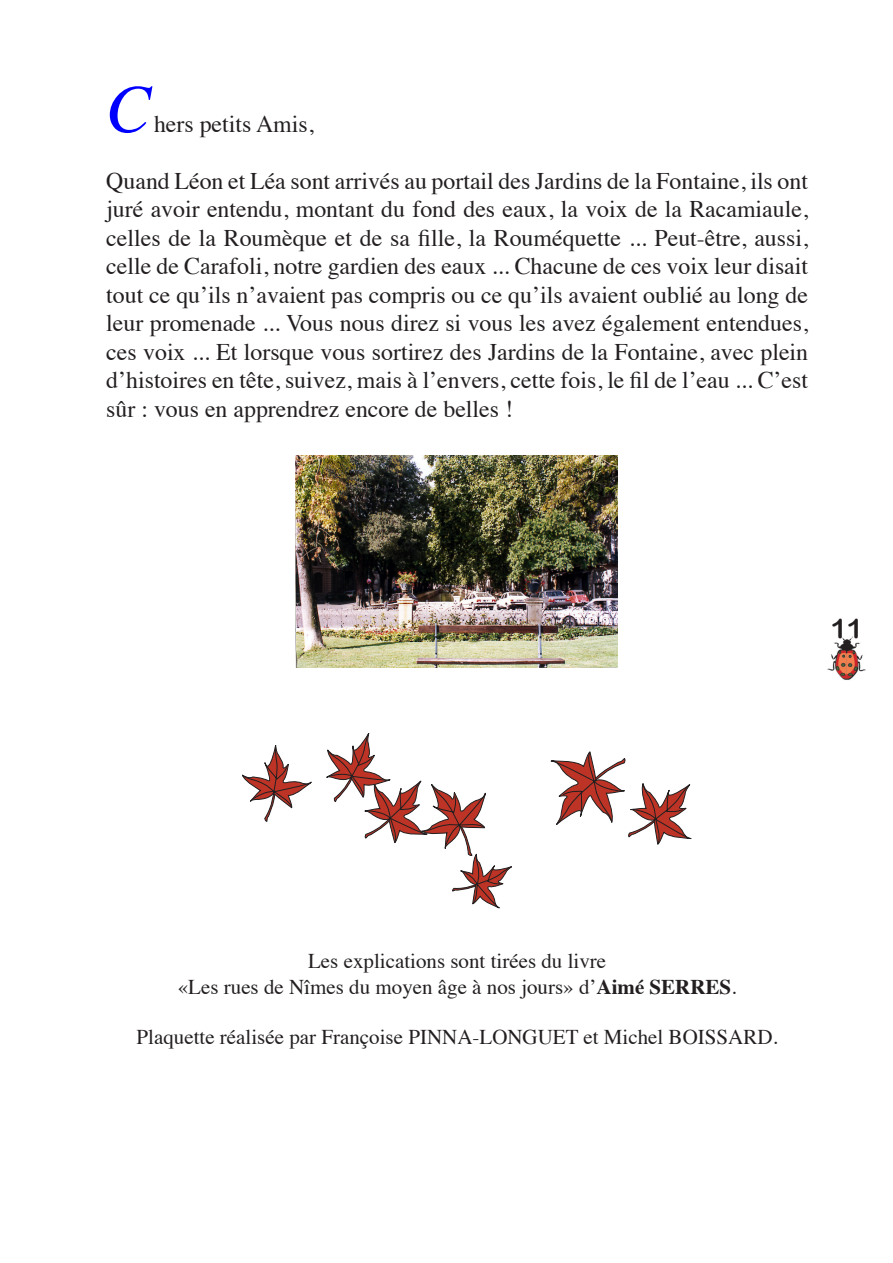
<style>
.page{position:relative;width:893px;height:1263px;background:#fff}
.page>*{position:absolute;margin:0;border:0;box-sizing:border-box;transform-origin:0 0}
.Txt{font:italic 68.4px "Times";color:#00f}
.t1{font:27px "Arial Rounded MT Bold";color:#231f20}
.Txt-2{font:23.85px/28.5px "Times";color:#231f20;text-align:justify}
.Texte_fin{font:21px "Times";color:#231f20}
.s1{font-weight:700}
</style>
<div class="page">
<img style="left:827px;top:636px;width:39px;height:44px">
<img style="left:296px;top:455px;width:322px;height:213px">
<svg style="left:551px;top:752px;width:140px;height:92px"></svg>
<svg style="left:327px;top:733px;width:185px;height:175px"></svg>
<svg style="left:242px;top:745px;width:69px;height:76px"></svg>
<p class="Txt" style="left:106px;top:49px;width:47px">C</p>
<p class="Txt-2" style="left:154px;top:107px;width:161px">hers petits Amis,</p>
<p class="Txt-2" style="left:106px;top:164px;width:703px">Quand Léon et Léa sont arrivés au portail des Jardins de la Fontaine, ils ont juré avoir entendu, montant du fond des eaux, la voix de la Racamiaule, celles de la Roumèque et de sa fille, la Rouméquette ... Peut-être, aussi, celle de Carafoli, notre gardien des eaux ... Chacune de ces voix leur disait tout ce qu’ils n’avaient pas compris ou ce qu’ils avaient oublié au long de leur promenade ... Vous nous direz si vous les avez également entendues, ces voix ... Et lorsque vous sortirez des Jardins de la Fontaine, avec plein d’histoires en tête, suivez, mais à l’envers, cette fois, le fil de l’eau ... C’est sûr : vous en apprendrez encore de belles !</p>
<p class="t1" style="left:831px;top:612px;width:34px">11</p>
<p class="Texte_fin" style="left:308px;top:941px;width:300px">Les explications sont tirées du livre</p>
<p class="Texte_fin" style="left:178px;top:967px;width:560px">«Les rues de Nîmes du moyen âge à nos jours» d’<span class="s1">Aimé SERRES</span>.</p>
<p class="Texte_fin" style="left:137px;top:1017px;width:643px">Plaquette réalisée par Françoise PINNA-LONGUET et Michel BOISSARD.</p>
</div>
